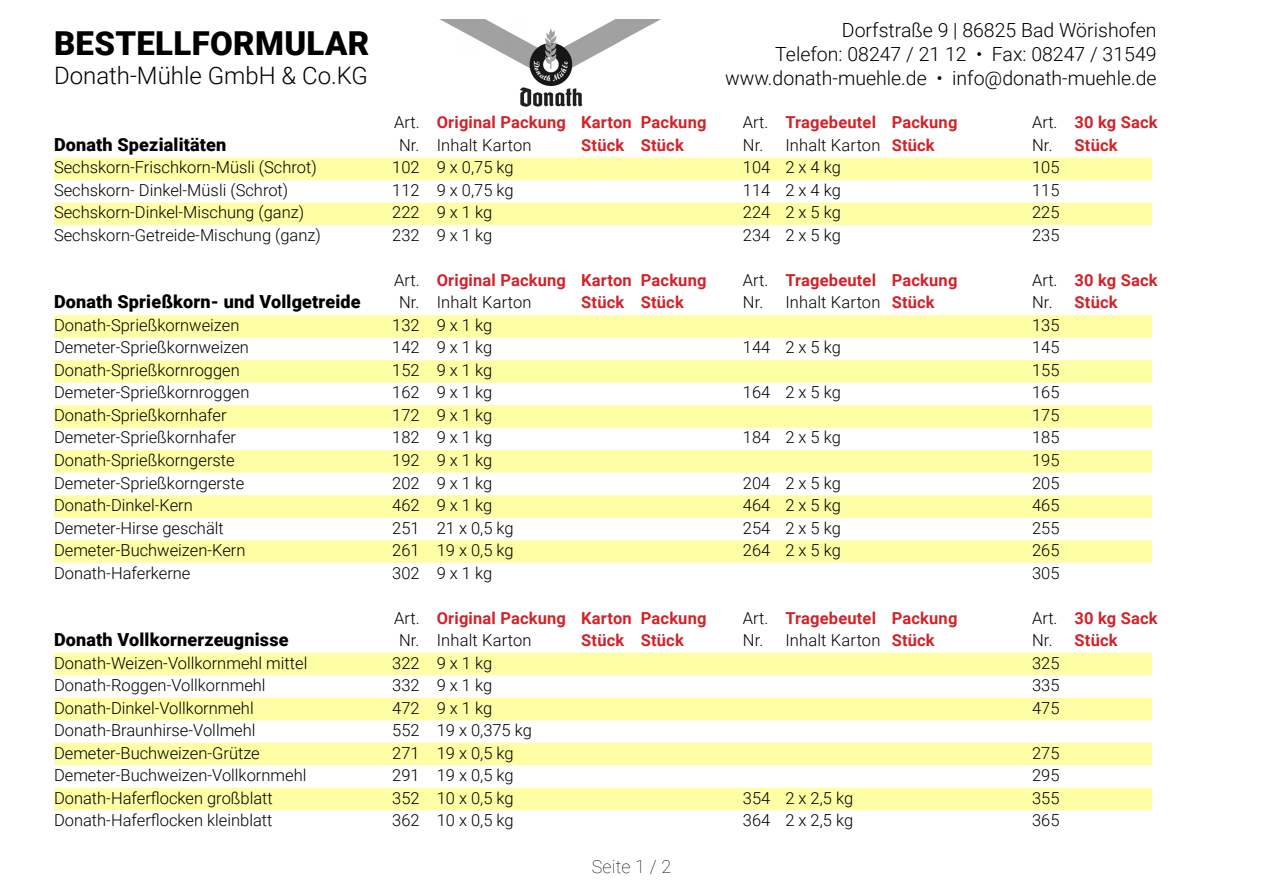
<style>
.page{position:relative;width:1263px;height:893px;background:#fff}
.page>*{position:absolute;margin:0;border:0;box-sizing:border-box;transform-origin:0 0}
.t1{font:900 33px "Roboto";letter-spacing:.01em;color:#000}
.t2{font:300 24px "Roboto";color:#000}
.t3{font:300 19.5px/24px "Roboto";color:#000;text-align:right}
.t4{font:900 18px "Roboto";letter-spacing:.01em;color:#000}
.t5{font:100 18px "Roboto";letter-spacing:.01em;color:#000}
.t6{font:300 16.5px "Roboto";color:#000}
.t7{font:700 16.5px "Roboto";letter-spacing:.01em;color:#d2232a}
.s1{font-weight:300;color:#000}
.s2{font-weight:700;color:#d2232a}
</style>
<div class="page">
<div style="left:54px;top:158px;width:1098px;height:22px;background:#fefea4"></div>
<div style="left:54px;top:203px;width:1098px;height:22px;background:#fefea4"></div>
<div style="left:54px;top:315px;width:1098px;height:23px;background:#fefea4"></div>
<div style="left:54px;top:360px;width:1098px;height:23px;background:#fefea4"></div>
<div style="left:54px;top:405px;width:1098px;height:23px;background:#fefea4"></div>
<div style="left:54px;top:450px;width:1098px;height:23px;background:#fefea4"></div>
<div style="left:54px;top:495px;width:1098px;height:23px;background:#fefea4"></div>
<div style="left:54px;top:540px;width:1098px;height:23px;background:#fefea4"></div>
<div style="left:54px;top:653px;width:1098px;height:22px;background:#fefea4"></div>
<div style="left:54px;top:698px;width:1098px;height:22px;background:#fefea4"></div>
<div style="left:54px;top:743px;width:1098px;height:22px;background:#fefea4"></div>
<div style="left:54px;top:788px;width:1098px;height:22px;background:#fefea4"></div>
<img style="left:439px;top:19px;width:222px;height:88px">
<h1 class="t1" style="left:54px;top:24px;width:317px">BESTELLFORMULAR</h1>
<h2 class="t2" style="left:54px;top:62px;width:316px">Donath-Mühle GmbH &amp; Co.KG</h2>
<p class="t3" style="left:725px;top:19px;width:433px">Dorfstraße 9 | 86825 Bad Wörishofen<br>Telefon: 08247 / 21 12 • Fax: 08247 / 31549 www.donath-muehle.de • info@donath-muehle.de</p>
<p class="t7" style="left:394px;top:113px;width:314px"><span class="s1">Art.</span> Original Packung Karton Packung</p>
<p class="t7" style="left:743px;top:113px;width:216px"><span class="s1">Art.</span> Tragebeutel Packung</p>
<p class="t7" style="left:1032px;top:113px;width:127px"><span class="s1">Art.</span> 30 kg Sack</p>
<p class="t4" style="left:54px;top:134px;width:174px">Donath Spezialitäten</p>
<p class="t6" style="left:399px;top:136px;width:134px">Nr. Inhalt Karton</p>
<p class="t7" style="left:581px;top:136px;width:104px">Stück Stück</p>
<p class="t6" style="left:743px;top:136px;width:193px">Nr. Inhalt Karton <span class="s2">Stück</span></p>
<p class="t7" style="left:1032px;top:136px;width:87px"><span class="s1">Nr.</span> Stück</p>
<p class="t6" style="left:54px;top:158px;width:264px">Sechskorn-Frischkorn-Müsli (Schrot)</p>
<p class="t6" style="left:392px;top:158px;width:123px">102 9 x 0,75 kg</p>
<p class="t6" style="left:743px;top:158px;width:99px">104 2 x 4 kg</p>
<p class="t6" style="left:1032px;top:158px;width:29px">105</p>
<p class="t6" style="left:54px;top:181px;width:236px">Sechskorn- Dinkel-Müsli (Schrot)</p>
<p class="t6" style="left:392px;top:181px;width:123px">112 9 x 0,75 kg</p>
<p class="t6" style="left:743px;top:181px;width:99px">114 2 x 4 kg</p>
<p class="t6" style="left:1032px;top:181px;width:29px">115</p>
<p class="t6" style="left:54px;top:203px;width:252px">Sechskorn-Dinkel-Mischung (ganz)</p>
<p class="t6" style="left:392px;top:203px;width:101px">222 9 x 1 kg</p>
<p class="t6" style="left:743px;top:203px;width:99px">224 2 x 5 kg</p>
<p class="t6" style="left:1032px;top:203px;width:29px">225</p>
<p class="t6" style="left:54px;top:226px;width:268px">Sechskorn-Getreide-Mischung (ganz)</p>
<p class="t6" style="left:392px;top:226px;width:101px">232 9 x 1 kg</p>
<p class="t6" style="left:743px;top:226px;width:99px">234 2 x 5 kg</p>
<p class="t6" style="left:1032px;top:226px;width:29px">235</p>
<p class="t7" style="left:394px;top:271px;width:314px"><span class="s1">Art.</span> Original Packung Karton Packung</p>
<p class="t7" style="left:743px;top:271px;width:216px"><span class="s1">Art.</span> Tragebeutel Packung</p>
<p class="t7" style="left:1032px;top:271px;width:127px"><span class="s1">Art.</span> 30 kg Sack</p>
<p class="t4" style="left:54px;top:292px;width:308px">Donath Sprießkorn- und Vollgetreide</p>
<p class="t6" style="left:399px;top:293px;width:134px">Nr. Inhalt Karton</p>
<p class="t7" style="left:581px;top:293px;width:104px">Stück Stück</p>
<p class="t6" style="left:743px;top:293px;width:193px">Nr. Inhalt Karton <span class="s2">Stück</span></p>
<p class="t7" style="left:1032px;top:293px;width:87px"><span class="s1">Nr.</span> Stück</p>
<p class="t6" style="left:54px;top:316px;width:187px">Donath-Sprießkornweizen</p>
<p class="t6" style="left:392px;top:316px;width:101px">132 9 x 1 kg</p>
<p class="t6" style="left:1032px;top:316px;width:29px">135</p>
<p class="t6" style="left:54px;top:338px;width:197px">Demeter-Sprießkornweizen</p>
<p class="t6" style="left:392px;top:338px;width:101px">142 9 x 1 kg</p>
<p class="t6" style="left:743px;top:338px;width:99px">144 2 x 5 kg</p>
<p class="t6" style="left:1032px;top:338px;width:29px">145</p>
<p class="t6" style="left:54px;top:361px;width:187px">Donath-Sprießkornroggen</p>
<p class="t6" style="left:392px;top:361px;width:101px">152 9 x 1 kg</p>
<p class="t6" style="left:1032px;top:361px;width:29px">155</p>
<p class="t6" style="left:54px;top:383px;width:197px">Demeter-Sprießkornroggen</p>
<p class="t6" style="left:392px;top:383px;width:101px">162 9 x 1 kg</p>
<p class="t6" style="left:743px;top:383px;width:99px">164 2 x 5 kg</p>
<p class="t6" style="left:1032px;top:383px;width:29px">165</p>
<p class="t6" style="left:54px;top:406px;width:174px">Donath-Sprießkornhafer</p>
<p class="t6" style="left:392px;top:406px;width:101px">172 9 x 1 kg</p>
<p class="t6" style="left:1032px;top:406px;width:29px">175</p>
<p class="t6" style="left:54px;top:428px;width:184px">Demeter-Sprießkornhafer</p>
<p class="t6" style="left:392px;top:428px;width:101px">182 9 x 1 kg</p>
<p class="t6" style="left:743px;top:428px;width:99px">184 2 x 5 kg</p>
<p class="t6" style="left:1032px;top:428px;width:29px">185</p>
<p class="t6" style="left:54px;top:451px;width:182px">Donath-Sprießkorngerste</p>
<p class="t6" style="left:392px;top:451px;width:101px">192 9 x 1 kg</p>
<p class="t6" style="left:1032px;top:451px;width:29px">195</p>
<p class="t6" style="left:54px;top:473px;width:192px">Demeter-Sprießkorngerste</p>
<p class="t6" style="left:392px;top:473px;width:101px">202 9 x 1 kg</p>
<p class="t6" style="left:743px;top:473px;width:99px">204 2 x 5 kg</p>
<p class="t6" style="left:1032px;top:473px;width:29px">205</p>
<p class="t6" style="left:54px;top:496px;width:140px">Donath-Dinkel-Kern</p>
<p class="t6" style="left:392px;top:496px;width:101px">462 9 x 1 kg</p>
<p class="t6" style="left:743px;top:496px;width:99px">464 2 x 5 kg</p>
<p class="t6" style="left:1032px;top:496px;width:29px">465</p>
<p class="t6" style="left:54px;top:518px;width:171px">Demeter-Hirse geschält</p>
<p class="t6" style="left:392px;top:518px;width:123px">251 21 x 0,5 kg</p>
<p class="t6" style="left:743px;top:518px;width:99px">254 2 x 5 kg</p>
<p class="t6" style="left:1032px;top:518px;width:29px">255</p>
<p class="t6" style="left:54px;top:541px;width:193px">Demeter-Buchweizen-Kern</p>
<p class="t6" style="left:392px;top:541px;width:123px">261 19 x 0,5 kg</p>
<p class="t6" style="left:743px;top:541px;width:99px">264 2 x 5 kg</p>
<p class="t6" style="left:1032px;top:541px;width:29px">265</p>
<p class="t6" style="left:54px;top:563px;width:138px">Donath-Haferkerne</p>
<p class="t6" style="left:392px;top:563px;width:101px">302 9 x 1 kg</p>
<p class="t6" style="left:1032px;top:563px;width:29px">305</p>
<p class="t7" style="left:394px;top:608px;width:314px"><span class="s1">Art.</span> Original Packung Karton Packung</p>
<p class="t7" style="left:743px;top:608px;width:216px"><span class="s1">Art.</span> Tragebeutel Packung</p>
<p class="t7" style="left:1032px;top:608px;width:127px"><span class="s1">Art.</span> 30 kg Sack</p>
<p class="t4" style="left:54px;top:629px;width:236px">Donath Vollkornerzeugnisse</p>
<p class="t6" style="left:399px;top:631px;width:134px">Nr. Inhalt Karton</p>
<p class="t7" style="left:581px;top:631px;width:104px">Stück Stück</p>
<p class="t6" style="left:743px;top:631px;width:193px">Nr. Inhalt Karton <span class="s2">Stück</span></p>
<p class="t7" style="left:1032px;top:631px;width:87px"><span class="s1">Nr.</span> Stück</p>
<p class="t6" style="left:54px;top:653px;width:255px">Donath-Weizen-Vollkornmehl mittel</p>
<p class="t6" style="left:392px;top:653px;width:101px">322 9 x 1 kg</p>
<p class="t6" style="left:1032px;top:653px;width:29px">325</p>
<p class="t6" style="left:54px;top:676px;width:213px">Donath-Roggen-Vollkornmehl</p>
<p class="t6" style="left:392px;top:676px;width:101px">332 9 x 1 kg</p>
<p class="t6" style="left:1032px;top:676px;width:29px">335</p>
<p class="t6" style="left:54px;top:698px;width:201px">Donath-Dinkel-Vollkornmehl</p>
<p class="t6" style="left:392px;top:698px;width:101px">472 9 x 1 kg</p>
<p class="t6" style="left:1032px;top:698px;width:29px">475</p>
<p class="t6" style="left:54px;top:721px;width:203px">Donath-Braunhirse-Vollmehl</p>
<p class="t6" style="left:392px;top:721px;width:141px">552 19 x 0,375 kg</p>
<p class="t6" style="left:54px;top:743px;width:207px">Demeter-Buchweizen-Grütze</p>
<p class="t6" style="left:392px;top:743px;width:123px">271 19 x 0,5 kg</p>
<p class="t6" style="left:1032px;top:743px;width:29px">275</p>
<p class="t6" style="left:54px;top:766px;width:254px">Demeter-Buchweizen-Vollkornmehl</p>
<p class="t6" style="left:392px;top:766px;width:123px">291 19 x 0,5 kg</p>
<p class="t6" style="left:1032px;top:766px;width:29px">295</p>
<p class="t6" style="left:54px;top:788px;width:220px">Donath-Haferflocken großblatt</p>
<p class="t6" style="left:392px;top:788px;width:123px">352 10 x 0,5 kg</p>
<p class="t6" style="left:743px;top:788px;width:112px">354 2 x 2,5 kg</p>
<p class="t6" style="left:1032px;top:788px;width:29px">355</p>
<p class="t6" style="left:54px;top:811px;width:220px">Donath-Haferflocken kleinblatt</p>
<p class="t6" style="left:392px;top:811px;width:123px">362 10 x 0,5 kg</p>
<p class="t6" style="left:743px;top:811px;width:112px">364 2 x 2,5 kg</p>
<p class="t6" style="left:1032px;top:811px;width:29px">365</p>
<p class="t5" style="left:592px;top:856px;width:81px">Seite 1 / 2</p>
</div>
